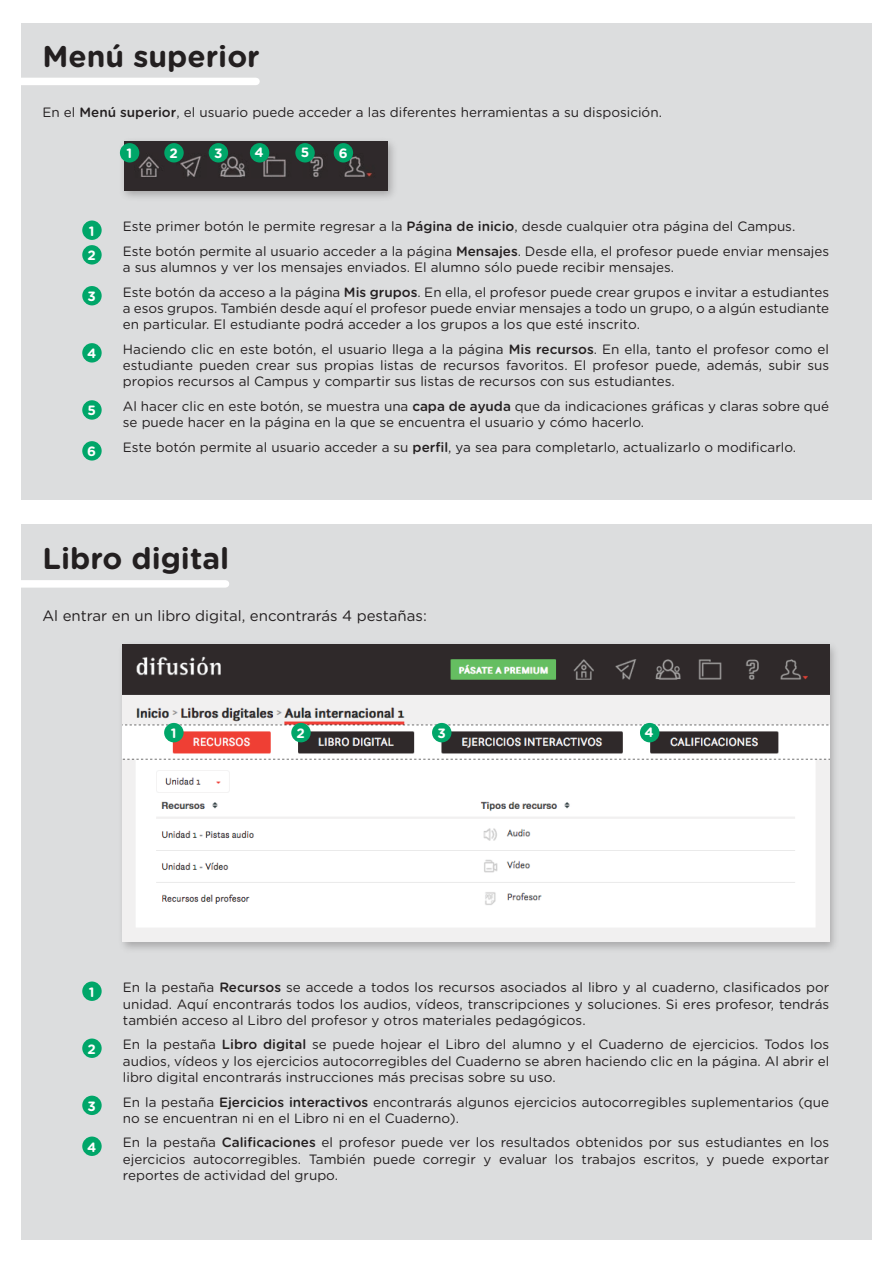
<style>
.page{position:relative;width:893px;height:1263px;background:#fff}
.page>*{position:absolute;margin:0;border:0;box-sizing:border-box;transform-origin:0 0}
.Título_paginas{font:700 30px "Gotham Rounded";color:#231f20}
.book1{font:15px "Gotham Rounded";color:#231f20}
.book1-2{font:13.5px/16.2px "Gotham Rounded";color:#231f20;text-align:justify}
.t1{font:700 13.5px "Gotham Rounded";color:#fff}
.s1{font-weight:500}
</style>
<div class="page">
<div style="left:21px;top:524px;width:851px;height:715px;background:#dcddde"></div>
<div style="left:21px;top:23px;width:851px;height:477px;background:#dcddde"></div>
<div style="left:4px;top:78px;width:252px;height:7px;background:#fff"></div>
<div style="left:4px;top:580px;width:222px;height:8px;background:#fff"></div>
<div style="left:82px;top:981px;width:20px;height:20px;background:#00a669;border-radius:50%"></div>
<div style="left:82px;top:1038px;width:20px;height:20px;background:#00a669;border-radius:50%"></div>
<div style="left:82px;top:1096px;width:20px;height:19px;background:#00a669;border-radius:50%"></div>
<div style="left:82px;top:1136px;width:20px;height:20px;background:#00a669;border-radius:50%"></div>
<div style="left:82px;top:220px;width:20px;height:20px;background:#00a669;border-radius:50%"></div>
<div style="left:82px;top:245px;width:20px;height:19px;background:#00a669;border-radius:50%"></div>
<div style="left:82px;top:286px;width:20px;height:19px;background:#00a669;border-radius:50%"></div>
<div style="left:82px;top:343px;width:20px;height:20px;background:#00a669;border-radius:50%"></div>
<div style="left:82px;top:400px;width:20px;height:20px;background:#00a669;border-radius:50%"></div>
<div style="left:82px;top:441px;width:20px;height:20px;background:#00a669;border-radius:50%"></div>
<div style="left:118px;top:137px;width:280px;height:65px;background:#231f20;opacity:.3"></div>
<img style="left:124px;top:141px;width:264px;height:49px">
<div style="left:120px;top:143px;width:19px;height:19px;background:#00a669;border-radius:50%"></div>
<div style="left:295px;top:143px;width:20px;height:19px;background:#00a669;border-radius:50%"></div>
<div style="left:164px;top:143px;width:20px;height:19px;background:#00a669;border-radius:50%"></div>
<div style="left:334px;top:143px;width:19px;height:19px;background:#00a669;border-radius:50%"></div>
<div style="left:209px;top:143px;width:19px;height:19px;background:#00a669;border-radius:50%"></div>
<div style="left:250px;top:143px;width:19px;height:19px;background:#00a669;border-radius:50%"></div>
<div style="left:117px;top:640px;width:722px;height:313px;background:#231f20;opacity:.29"></div>
<img style="left:123px;top:645px;width:706px;height:296px">
<div style="left:164px;top:723px;width:20px;height:19px;background:#00a669;border-radius:50%"></div>
<div style="left:291px;top:723px;width:20px;height:19px;background:#00a669;border-radius:50%"></div>
<div style="left:432px;top:723px;width:19px;height:19px;background:#00a669;border-radius:50%"></div>
<div style="left:640px;top:723px;width:19px;height:19px;background:#00a669;border-radius:50%"></div>
<p class="Título_paginas" style="left:43px;top:34px;width:219px">Menú superior</p>
<p class="book1-2" style="left:43px;top:104px;width:621px">En el <span class="s1">Menú superior</span>, el usuario puede acceder a las diferentes herramientas a su disposición.</p>
<p class="t1" style="left:89px;top:221px;width:7px">1</p>
<p class="t1" style="left:88px;top:245px;width:10px">2</p>
<p class="t1" style="left:88px;top:286px;width:10px">3</p>
<p class="t1" style="left:87px;top:344px;width:11px">4</p>
<p class="t1" style="left:87px;top:401px;width:10px">5</p>
<p class="t1" style="left:87px;top:442px;width:10px">6</p>
<p class="t1" style="left:127px;top:143px;width:7px">1</p>
<p class="t1" style="left:170px;top:143px;width:10px">2</p>
<p class="t1" style="left:214px;top:143px;width:10px">3</p>
<p class="t1" style="left:254px;top:143px;width:11px">4</p>
<p class="t1" style="left:301px;top:143px;width:10px">5</p>
<p class="t1" style="left:339px;top:143px;width:10px">6</p>
<p class="book1-2" style="left:123px;top:218px;width:674px">Este primer botón le permite regresar a la <span class="s1">Página de inicio</span>, desde cualquier otra página del Campus.</p>
<p class="book1-2" style="left:123px;top:243px;width:708px">Este botón permite al usuario acceder a la página <span class="s1">Mensajes</span>. Desde ella, el profesor puede enviar mensajes a sus alumnos y ver los mensajes enviados. El alumno sólo puede recibir mensajes.</p>
<p class="book1-2" style="left:123px;top:283px;width:708px">Este botón da acceso a la página <span class="s1">Mis grupos</span>. En ella, el profesor puede crear grupos e invitar a estudiantes a esos grupos. También desde aquí el profesor puede enviar mensajes a todo un grupo, o a algún estudiante en particular. El estudiante podrá acceder a los grupos a los que esté inscrito.</p>
<p class="book1-2" style="left:123px;top:341px;width:708px">Haciendo clic en este botón, el usuario llega a la página <span class="s1">Mis recursos</span>. En ella, tanto el profesor como el estudiante pueden crear sus propias listas de recursos favoritos. El profesor puede, además, subir sus propios recursos al Campus y compartir sus listas de recursos con sus estudiantes.</p>
<p class="book1-2" style="left:123px;top:398px;width:708px">Al hacer clic en este botón, se muestra una <span class="s1">capa de ayuda</span> que da indicaciones gráficas y claras sobre qué se puede hacer en la página en la que se encuentra el usuario y cómo hacerlo.</p>
<p class="book1-2" style="left:123px;top:439px;width:675px">Este botón permite al usuario acceder a su <span class="s1">perfil</span>, ya sea para completarlo, actualizarlo o modificarlo.</p>
<p class="Título_paginas" style="left:43px;top:536px;width:188px">Libro digital</p>
<p class="book1" style="left:43px;top:605px;width:386px">Al entrar en un libro digital, encontrarás 4 pestañas:</p>
<p class="t1" style="left:171px;top:723px;width:7px">1</p>
<p class="t1" style="left:297px;top:723px;width:10px">2</p>
<p class="t1" style="left:437px;top:723px;width:10px">3</p>
<p class="t1" style="left:644px;top:722px;width:11px">4</p>
<p class="t1" style="left:89px;top:982px;width:7px">1</p>
<p class="t1" style="left:88px;top:1039px;width:10px">2</p>
<p class="t1" style="left:88px;top:1096px;width:10px">3</p>
<p class="t1" style="left:87px;top:1137px;width:11px">4</p>
<p class="book1-2" style="left:123px;top:979px;width:708px">En la pestaña <span class="s1">Recursos</span> se accede a todos los recursos asociados al libro y al cuaderno, clasificados por unidad. Aquí encontrarás todos los audios, vídeos, transcripciones y soluciones. Si eres profesor, tendrás también acceso al Libro del profesor y otros materiales pedagógicos.</p>
<p class="book1-2" style="left:123px;top:1036px;width:708px">En la pestaña <span class="s1">Libro digital</span> se puede hojear el Libro del alumno y el Cuaderno de ejercicios. Todos los audios, vídeos y los ejercicios autocorregibles del Cuaderno se abren haciendo clic en la página. Al abrir el libro digital encontrarás instrucciones más precisas sobre su uso.</p>
<p class="book1-2" style="left:123px;top:1093px;width:708px">En la pestaña <span class="s1">Ejercicios interactivos</span> encontrarás algunos ejercicios autocorregibles suplementarios (que no se encuentran ni en el Libro ni en el Cuaderno).</p>
<p class="book1-2" style="left:123px;top:1134px;width:708px">En la pestaña <span class="s1">Calificaciones</span> el profesor puede ver los resultados obtenidos por sus estudiantes en los ejercicios autocorregibles. También puede corregir y evaluar los trabajos escritos, y puede exportar reportes de actividad del grupo.</p>
</div>
